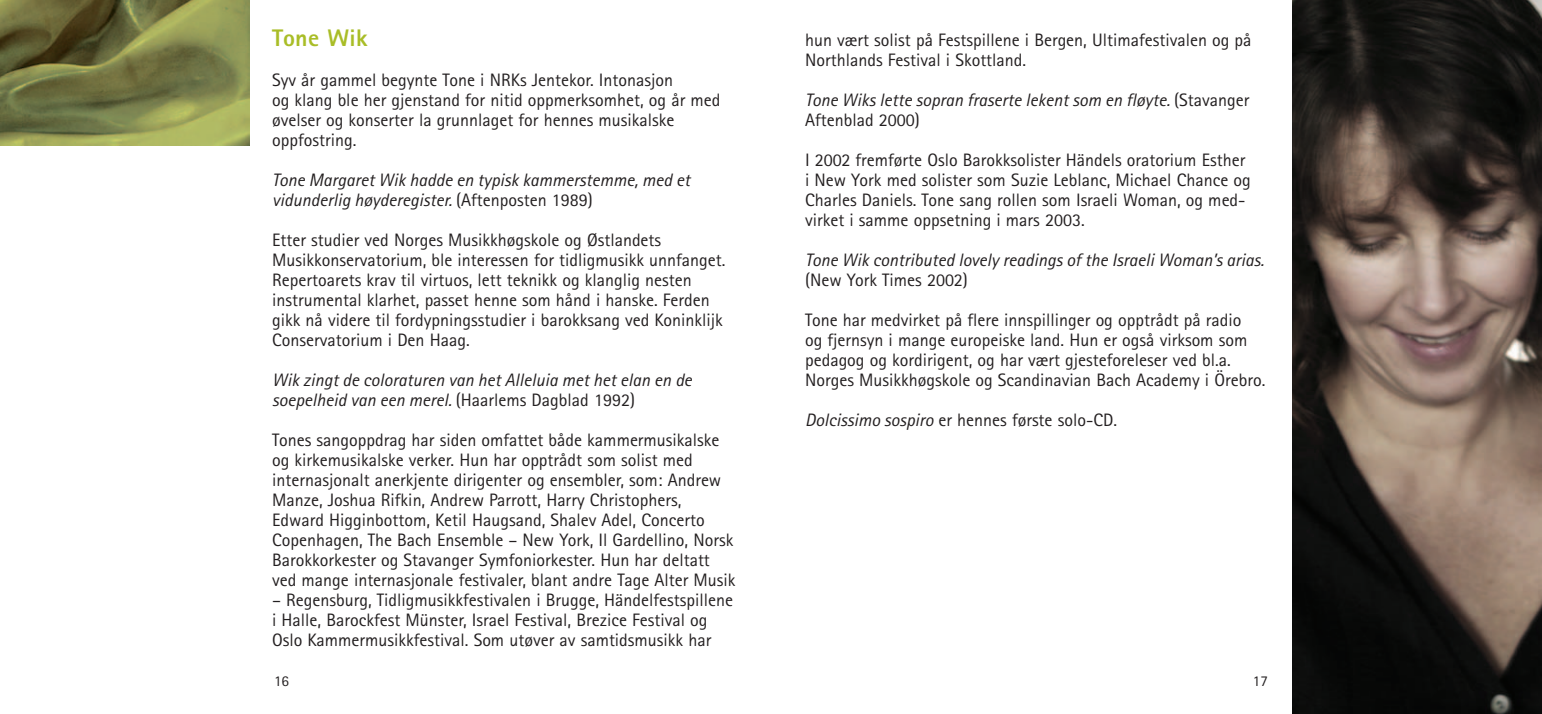
<style>
.page{position:relative;width:1542px;height:714px;background:#fff}
.page>*{position:absolute;margin:0;border:0;box-sizing:border-box;transform-origin:0 0}
.t1{font:800 24px "Rotis Sans Serif";letter-spacing:.01em;color:#a9bd27}
.t2{font:18px/20px "Rotis Sans Serif";color:#231f20}
.t3{font:italic 18px/20px "Rotis Sans Serif";color:#231f20}
.t4{font:15px "Rotis Sans Serif";color:#231f20}
.s1{font-style:normal}
.s2{font-style:italic}
</style>
<div class="page">
<img style="left:1293px;top:0;width:249px;height:714px">
<img style="left:0;top:0;width:249px;height:145px">
<h1 class="t1" style="left:272px;top:29px;width:97px">Tone Wik</h1>
<p class="t2" style="left:272px;top:71px;width:450px">Syv år gammel begynte Tone i NRKs Jentekor. Intonasjon<br>og klang ble her gjenstand for nitid oppmerksomhet, og år med øvelser og konserter la grunnlaget for hennes musikalske oppfostring.</p>
<p class="t3" style="left:272px;top:171px;width:420px">Tone Margaret Wik hadde en typisk kammerstemme, med et vidunderlig høyderegister. <span class="s1">(Aftenposten 1989)</span></p>
<p class="t2" style="left:272px;top:231px;width:455px">Etter studier ved Norges Musikkhøgskole og Østlandets Musikkonservatorium, ble interessen for tidligmusikk unnfanget.<br>Repertoarets krav til virtuos, lett teknikk og klanglig nesten instrumental klarhet, passet henne som hånd i hanske. Ferden gikk nå videre til fordypningsstudier i barokksang ved Koninklijk Conservatorium i Den Haag.</p>
<p class="t3" style="left:272px;top:371px;width:421px">Wik zingt de coloraturen van het Alleluia met het elan en de soepelheid van een merel. <span class="s1">(Haarlems Dagblad 1992)</span></p>
<p class="t2" style="left:272px;top:431px;width:465px">Tones sangoppdrag har siden omfattet både kammermusikalske og kirkemusikalske verker. Hun har opptrådt som solist med internasjonalt anerkjente dirigenter og ensembler, som: Andrew Manze, Joshua Rifkin, Andrew Parrott, Harry Christophers, Edward Higginbottom, Ketil Haugsand, Shalev Adel, Concerto Copenhagen, The Bach Ensemble – New York, Il Gardellino, Norsk Barokkorkester og Stavanger Symfoniorkester. Hun har deltatt ved mange internasjonale festivaler, blant andre Tage Alter Musik</p>
<p class="t2" style="left:272px;top:591px;width:463px">– Regensburg, Tidligmusikkfestivalen i Brugge, Händelfestspillene i Halle, Barockfest Münster, Israel Festival, Brezice Festival og<br>Oslo Kammermusikkfestival. Som utøver av samtidsmusikk har</p>
<p class="t4" style="left:274px;top:675px;width:16px">16</p>
<p class="t4" style="left:1253px;top:675px;width:16px">17</p>
<p class="t2" style="left:805px;top:31px;width:448px">hun vært solist på Festspillene i Bergen, Ultimafestivalen og på<br>Northlands Festival i Skottland.</p>
<p class="t3" style="left:805px;top:91px;width:446px">Tone Wiks lette sopran fraserte lekent som en fløyte. <span class="s1">(Stavanger<br>Aftenblad 2000)</span></p>
<p class="t2" style="left:805px;top:151px;width:447px">I 2002 fremførte Oslo Barokksolister Händels oratorium Esther i New York med solister som Suzie Leblanc, Michael Chance og Charles Daniels. Tone sang rollen som Israeli Woman, og med&shy;virket i samme oppsetning i mars 2003.</p>
<p class="t3" style="left:805px;top:251px;width:461px">Tone Wik contributed lovely readings of the Israeli Woman’s arias.</p>
<p class="t2" style="left:805px;top:271px;width:164px">(New York Times 2002)</p>
<p class="t2" style="left:805px;top:311px;width:462px">Tone har medvirket på flere innspillinger og opptrådt på radio<br>og fjernsyn i mange europeiske land. Hun er også virksom som pedagog og kordirigent, og har vært gjesteforeleser ved bl.a.<br>Norges Musikkhøgskole og Scandinavian Bach Academy i Örebro.</p>
<p class="t2" style="left:805px;top:411px;width:314px"><span class="s2">Dolcissimo sospiro</span> er hennes første solo-CD.</p>
</div>
